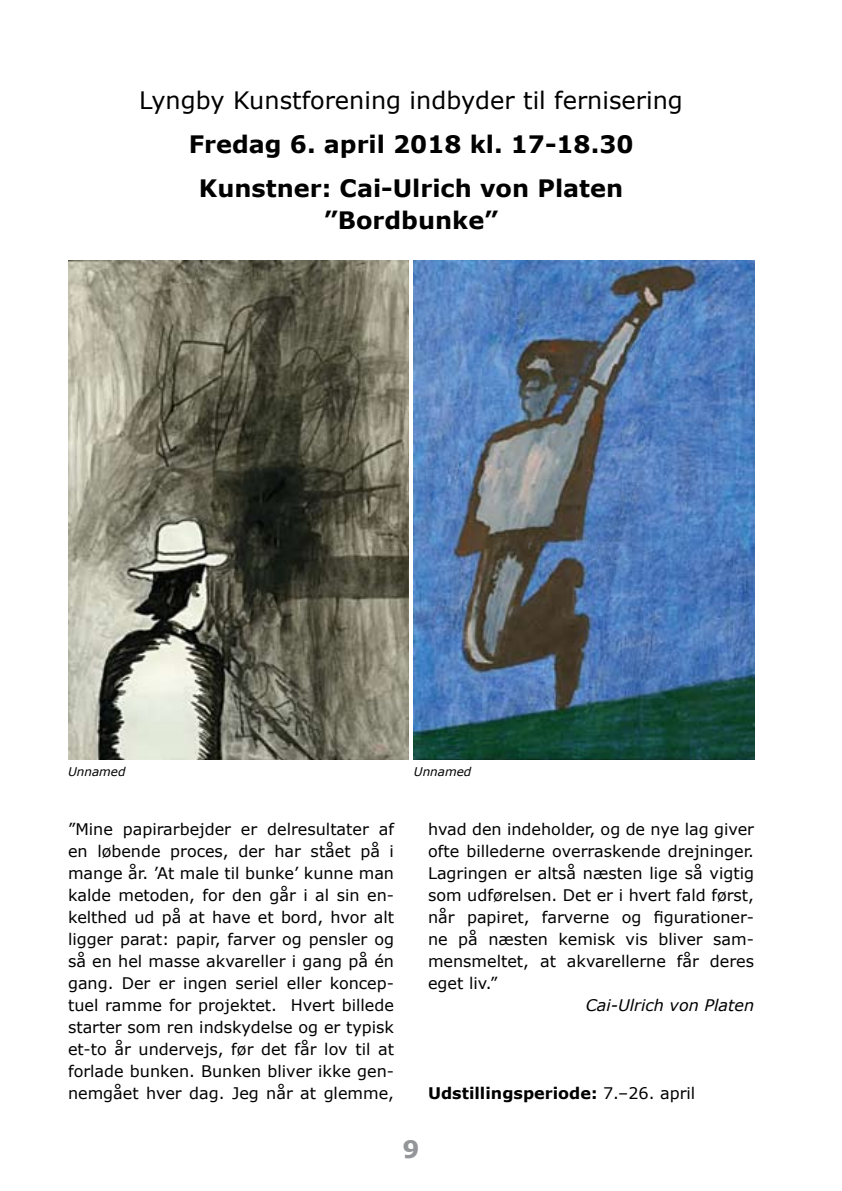
<style>
.page{position:relative;width:842px;height:1191px;background:#fff}
.page>*{position:absolute;margin:0;border:0;box-sizing:border-box;transform-origin:0 0}
.t1{font:700 24px/44px "Verdana";color:#000;text-align:center}
.t2{font:24px "Verdana";color:#000}
.t3{font:700 24px "Verdana";color:#939598}
.t4{font:16px/22px "Verdana";color:#000;text-align:justify}
.t5{font:700 16px "Verdana";color:#000}
.t6{font:italic 16px "Verdana";color:#000}
.t7{font:italic 12px "Verdana";color:#000}
.s1{font-weight:400}
</style>
<div class="page">
<img style="left:68px;top:261px;width:340px;height:499px">
<img style="left:414px;top:261px;width:340px;height:499px">
<h1 class="t2" style="left:139px;top:85px;width:545px">Lyngby Kunstforening indbyder til fernisering</h1>
<h1 class="t1" style="left:189px;top:123px;width:446px">Fredag 6. april 2018 kl. 17-18.30<br>Kunstner: Cai-Ulrich von Platen</h1>
<h1 class="t1" style="left:324px;top:198px;width:176px">”Bordbunke”</h1>
<p class="t7" style="left:68px;top:763px;width:59px">Unnamed</p>
<p class="t7" style="left:414px;top:763px;width:59px">Unnamed</p>
<p class="t4" style="left:68px;top:818px;width:328px">”Mine papirarbejder er delresultater af en løbende proces, der har stået på i mange år. ’At male til bunke’ kunne man kalde metoden, for den går i al sin en&shy;kelthed ud på at have et bord, hvor alt ligger parat: papir, farver og pensler og så en hel masse akvareller i gang på én gang. Der er ingen seriel eller koncep&shy;tuel ramme for projektet. Hvert billede starter som ren indskydelse og er typisk et-to år undervejs, før det får lov til at forlade bunken. Bunken bliver ikke gen&shy;nemgået hver dag. Jeg når at glemme,</p>
<p class="t4" style="left:428px;top:818px;width:327px">hvad den indeholder, og de nye lag giver ofte billederne overraskende drejninger.<br>Lagringen er altså næsten lige så vigtig som udførelsen. Det er i hvert fald først, når papiret, farverne og figurationer&shy;ne på næsten kemisk vis bliver sam&shy;mensmeltet, at akvarellerne får deres eget liv.”</p>
<p class="t6" style="left:586px;top:995px;width:170px">Cai-Ulrich von Platen</p>
<p class="t5" style="left:428px;top:1082px;width:269px">Udstillingsperiode: <span class="s1">7.–26. april</span></p>
<h1 class="t3" style="left:402px;top:1134px;width:19px">9</h1>
</div>
